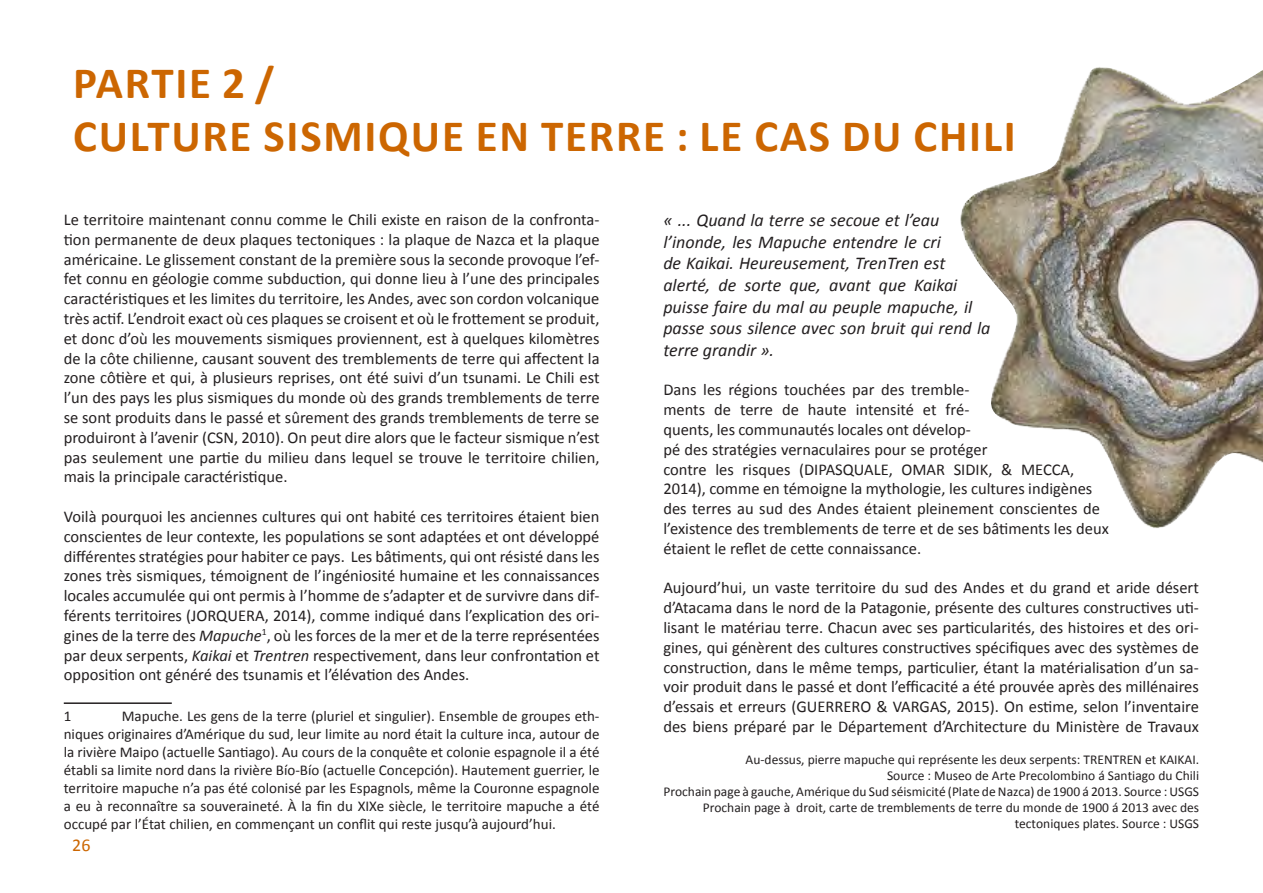
<style>
.page{position:relative;width:1263px;height:893px;background:#fff}
.page>*{position:absolute;margin:0;border:0;box-sizing:border-box;transform-origin:0 0}
.Heading_1{font:700 45px "Calibri";letter-spacing:.04em;color:#cc6601}
.t1{font:italic 18px/21.6px "Calibri";color:#231f20}
.t2{font:18px "Calibri";color:#cc6601}
.t3{font:16.5px/19.8px "Calibri";color:#231f20;text-align:justify}
.Footnote_text{font:15px/18px "Calibri";color:#231f20;text-align:justify}
.cita{font:13.5px/16.2px "Calibri";color:#231f20;text-align:right}
.s1{font-style:italic}
</style>
<div class="page">
<hr style="left:64px;top:702px;width:108px;height:2px;background:#231f20">
<img style="left:960px;top:67px;width:303px;height:461px">
<p class="Heading_1" style="left:73px;top:54px;width:203px">PARTIE 2 /</p>
<p class="Heading_1" style="left:73px;top:107px;width:944px">CULTURE SISMIQUE EN TERRE : LE CAS DU CHILI</p>
<p class="t3" style="left:64px;top:210px;width:537px">Le territoire maintenant connu comme le Chili existe en raison de la confronta&shy;tion permanente de deux plaques tectoniques : la plaque de Nazca et la plaque américaine. Le glissement constant de la première sous la seconde provoque l’ef&shy;fet connu en géologie comme subduction, qui donne lieu à l’une des principales caractéristiques et les limites du territoire, les Andes, avec son cordon volcanique très actif. L’endroit exact où ces plaques se croisent et où le frottement se produit, et donc d’où les mouvements sismiques proviennent, est à quelques kilomètres de la côte chilienne, causant souvent des tremblements de terre qui affectent la zone côtière et qui, à plusieurs reprises, ont été suivi d’un tsunami. Le Chili est l’un des pays les plus sismiques du monde où des grands tremblements de terre se sont produits dans le passé et sûrement des grands tremblements de terre se produiront à l’avenir (CSN, 2010). On peut dire alors que le facteur sismique n’est pas seulement une partie du milieu dans lequel se trouve le territoire chilien, mais la principale caractéristique.</p>
<p class="t3" style="left:64px;top:507px;width:537px">Voilà pourquoi les anciennes cultures qui ont habité ces territoires étaient bien conscientes de leur contexte, les populations se sont adaptées et ont développé différentes stratégies pour habiter ce pays. Les bâtiments, qui ont résisté dans les zones très sismiques, témoignent de l’ingéniosité humaine et les connaissances locales accumulée qui ont permis à l’homme de s’adapter et de survivre dans dif&shy;férents territoires (JORQUERA, 2014), comme indiqué dans l’explication des ori&shy;gines de la terre des <span class="s1">Mapuche</span><sup>1</sup>, où les forces de la mer et de la terre représentées par deux serpents, <span class="s1">Kaikai</span> et <span class="s1">Trentren</span> respectivement, dans leur confrontation et opposition ont généré des tsunamis et l’élévation des Andes.</p>
<p class="Footnote_text" style="left:64px;top:707px;width:9px">1</p>
<p class="Footnote_text" style="left:64px;top:707px;width:537px;text-indent:58px">Mapuche. Les gens de la terre (pluriel et singulier). Ensemble de groupes eth&shy;niques originaires d’Amérique du sud, leur limite au nord était la culture inca, autour de la rivière Maipo (actuelle Santiago). Au cours de la conquête et colonie espagnole il a été établi sa limite nord dans la rivière Bío-Bío (actuelle Concepción). Hautement guerrier, le territoire mapuche n’a pas été colonisé par les Espagnols, même la Couronne espagnole a eu à reconnaître sa souveraineté. À la fin du XIXe siècle, le territoire mapuche a été occupé par l’État chilien, en commençant un conflit qui reste jusqu’à aujourd’hui.</p>
<p class="t2" style="left:72px;top:834px;width:20px">26</p>
<p class="t1" style="left:663px;top:209px;width:328px">« ... Quand la terre se secoue et l’eau l’inonde, les Mapuche entendre le cri<br>de Kaikai. Heureusement, TrenTren est alerté, de sorte que, avant que Kaikai puisse faire du mal au peuple mapuche, il passe sous silence avec son bruit qui rend la terre grandir ».</p>
<p class="t3" style="left:663px;top:380px;width:447px;text-align:left">Dans les régions touchées par des tremble-<br>ments de terre de haute intensité et fré-<br>quents, les communautés locales ont dévelop-<br>pé des stratégies vernaculaires pour se protéger<br>contre les risques (DIPASQUALE, OMAR SIDIK, &amp; MECCA, 2014), comme en témoigne la mythologie, les cultures indigènes des terres au sud des Andes étaient pleinement conscientes de l’existence des tremblements de terre et de ses bâtiments les deux étaient le reflet de cette connaissance.</p>
<p class="t3" style="left:663px;top:578px;width:537px">Aujourd’hui, un vaste territoire du sud des Andes et du grand et aride désert d’Atacama dans le nord de la Patagonie, présente des cultures constructives uti&shy;lisant le matériau terre. Chacun avec ses particularités, des histoires et des ori&shy;gines, qui génèrent des cultures constructives spécifiques avec des systèmes de construction, dans le même temps, particulier, étant la matérialisation d’un sa&shy;voir produit dans le passé et dont l’efficacité a été prouvée après des millénaires d’essais et erreurs (GUERRERO &amp; VARGAS, 2015). On estime, selon l’inventaire des biens préparé par le Département d’Architecture du Ministère de Travaux</p>
<p class="cita" style="left:745px;top:751px;width:455px">Au-dessus, pierre mapuche qui représente les deux serpents: TRENTREN et KAIKAI.</p>
<p class="cita" style="left:887px;top:767px;width:314px">Source : Museo de Arte Precolombino á Santiago du Chili</p>
<p class="cita" style="left:663px;top:783px;width:537px">Prochain page à gauche, Amérique du Sud séismicité (Plate de Nazca) de 1900 á 2013. Source : USGS</p>
<p class="cita" style="left:703px;top:799px;width:498px">Prochain page à droit, carte de tremblements de terre du monde de 1900 á 2013 avec des tectoniques plates. Source : USGS</p>
</div>
